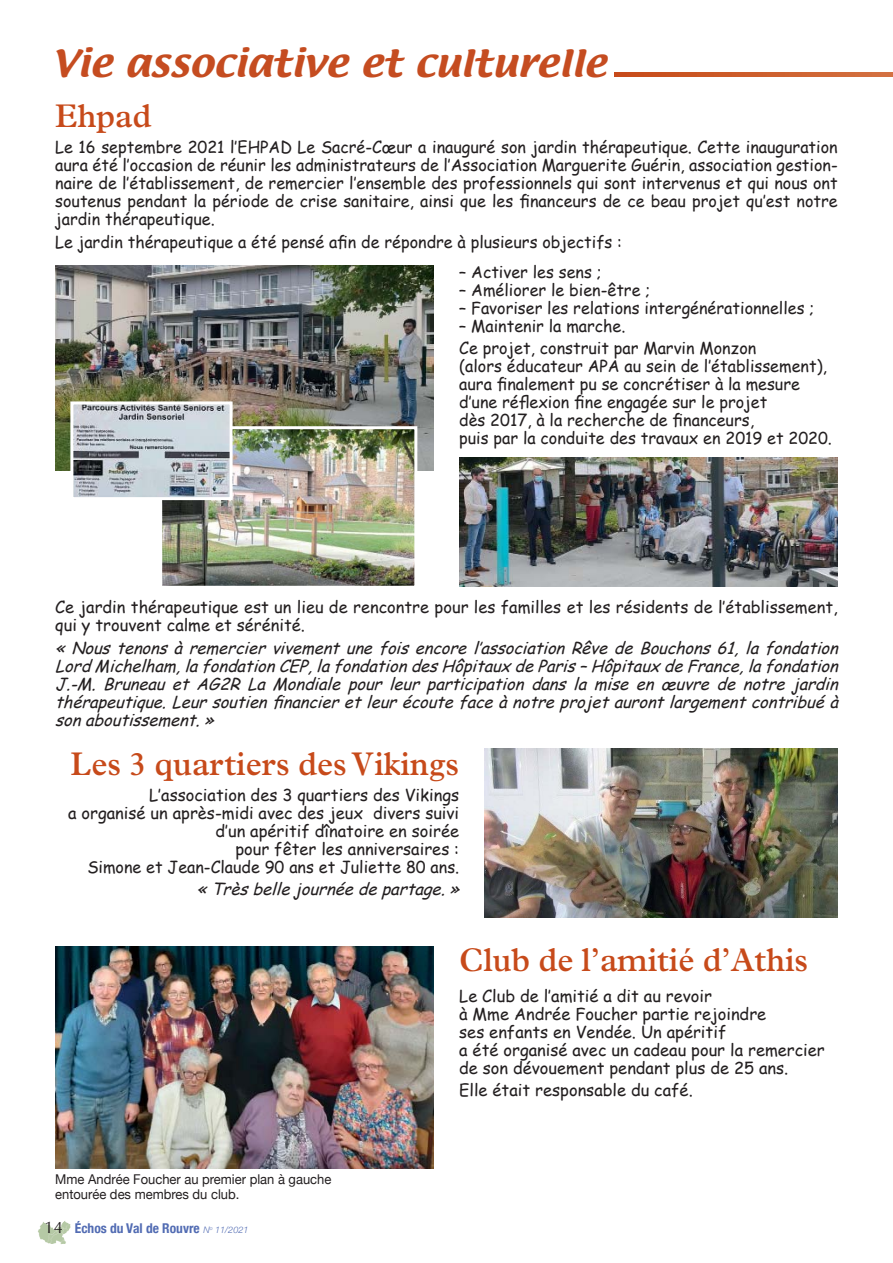
<style>
.page{position:relative;width:893px;height:1263px;background:#fff}
.page>*{position:absolute;margin:0;border:0;box-sizing:border-box;transform-origin:0 0}
.t1{font:600 33px "Plantin";color:#c74a1a;scale:.95 1}
.t2{font:33px "Textile";color:#c54c20;scale:1.15 1}
.t3{font:16.5px/18px "Comic Sans MS";color:#231f20}
.t4{font:italic 16.5px/18px "Comic Sans MS";color:#231f20;text-align:justify}
.t5{font:13.5px/15px "Helvetica Neue";color:#231f20;scale:.96 1}
.t6{font:700 condensed 13.5px "Helvetica Neue";color:#526cb3}
.s1{font-family:"Optima";font-weight:400;font-stretch:normal;font-size:16.5px;color:#231f20}
.s2{font-weight:300;font-style:italic;font-stretch:normal;font-size:9px}
</style>
<div class="page">
<svg style="left:614px;top:72px;width:279px;height:5px"></svg>
<img style="left:43px;top:1221px;width:26px;height:9px">
<img style="left:55px;top:265px;width:379px;height:205px">
<img style="left:163px;top:430px;width:250px;height:155px">
<div style="left:159px;top:426px;width:258px;height:163px;border:3px solid #fff"></div>
<img style="left:459px;top:457px;width:379px;height:129px">
<img style="left:74px;top:405px;width:155px;height:91px">
<div style="left:70px;top:401px;width:163px;height:99px;border:3px solid #fff"></div>
<img style="left:55px;top:947px;width:379px;height:221px">
<img style="left:485px;top:749px;width:353px;height:168px">
<h1 class="t2" style="left:52px;top:44px;width:483px">Vie associative et culturelle</h1>
<h1 class="t1" style="left:55px;top:104px;width:103px">Ehpad</h1>
<p class="t3" style="left:55px;top:138px;width:784px;text-align:justify">Le 16 septembre 2021 l’EHPAD Le Sacré-Cœur a inauguré son jardin thérapeutique. Cette inauguration aura été l’occasion de réunir les administrateurs de l’Association Marguerite Guérin, association gestion&shy;naire de l’établissement, de remercier l’ensemble des professionnels qui sont intervenus et qui nous ont soutenus pendant la période de crise sanitaire, ainsi que les financeurs de ce beau projet qu’est notre jardin thérapeutique.</p>
<p class="t3" style="left:55px;top:232px;width:568px">Le jardin thérapeutique a été pensé afin de répondre à plusieurs objectifs :</p>
<p class="t3" style="left:459px;top:262px;width:144px">– Activer les sens ;</p>
<p class="t3" style="left:459px;top:280px;width:192px">– Améliorer le bien-être ;</p>
<p class="t3" style="left:459px;top:298px;width:356px">– Favoriser les relations intergénérationnelles ;</p>
<p class="t3" style="left:459px;top:314px;width:299px;line-height:22.2px">– Maintenir la marche.<br>Ce projet, construit par Marvin Monzon</p>
<p class="t3" style="left:459px;top:357px;width:374px">(alors éducateur APA au sein de l’établissement), aura finalement pu se concrétiser à la mesure d’une réflexion fine engagée sur le projet<br>dès 2017, à la recherche de financeurs,<br>puis par la conduite des travaux en 2019 et 2020.</p>
<p class="t3" style="left:55px;top:598px;width:784px">Ce jardin thérapeutique est un lieu de rencontre pour les familles et les résidents de l’établissement, qui y trouvent calme et sérénité.</p>
<p class="t4" style="left:55px;top:638px;width:790px">«Noustenonsàremerciervivementunefoisencorel’associationRêvedeBouchons61,lafondation LordMichelham,lafondationCEP,lafondationdesHôpitauxdeParis–HôpitauxdeFrance,lafondation J.-M. Bruneau et AG2R La Mondiale pour leur participation dans la mise en œuvre de notre jardin thérapeutique.Leursoutienfinancieretleurécoutefaceànotreprojetaurontlargementcontribuéà sonaboutissement.»</p>
<h1 class="t1" style="left:71px;top:752px;width:411px">Les 3 quartiers des Vikings</h1>
<p class="t3" style="left:68px;top:785px;width:393px;text-align:right">L’association des 3 quartiers des Vikings<br>a organisé un après-midi avec des jeux divers suivi d’un apéritif dînatoire en soirée<br>pour fêter les anniversaires :<br>Simone et Jean-Claude 90 ans et Juliette 80 ans.</p>
<p class="t4" style="left:197px;top:880px;width:270px">«Trèsbellejournéedepartage.»</p>
<p class="t5" style="left:55px;top:1172px;width:289px">Mme Andrée Foucher au premier plan à gauche entourée des membres du club.</p>
<p class="t6" style="left:45px;top:1220px;width:205px"><span class="s1">14</span> Échos du Val de Rouvre <span class="s2">N</span><sup>o</sup> <span class="s2">11/2021</span></p>
<h1 class="t1" style="left:459px;top:948px;width:369px">Club de l’amitié d’Athis</h1>
<p class="t3" style="left:459px;top:986px;width:367px">Le Club de l’amitié a dit au revoir<br>à Mme Andrée Foucher partie rejoindre<br>ses enfants en Vendée. Un apéritif<br>a été organisé avec un cadeau pour la remercier de son dévouement pendant plus de 25 ans.</p>
<p class="t3" style="left:459px;top:1081px;width:235px">Elle était responsable du café.</p>
</div>
